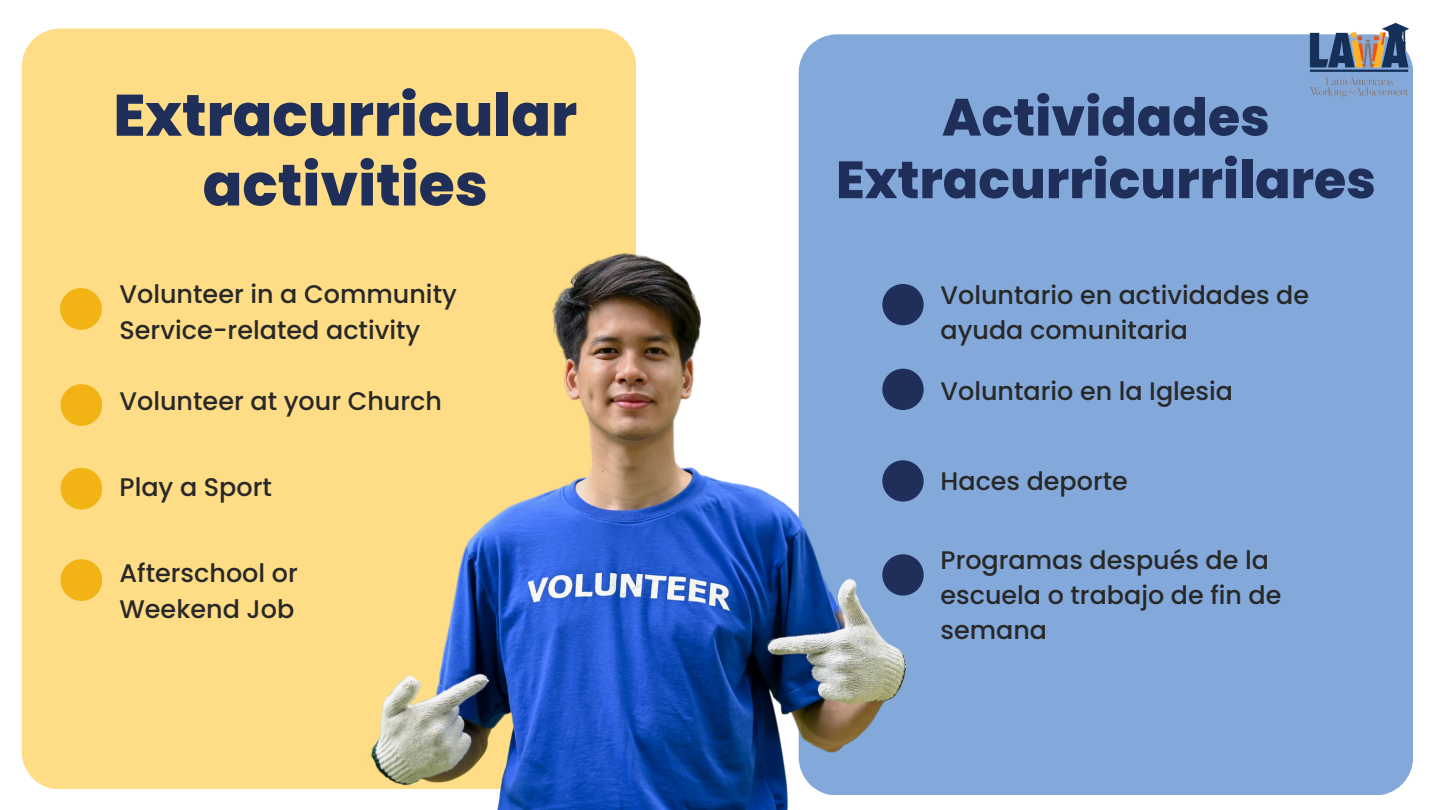
<style>
.page{position:relative;width:1440px;height:810px;background:#fff}
.page>*{position:absolute;margin:0;border:0;box-sizing:border-box;transform-origin:0 0}
.t1{font:800 58.4px/69.8px "Poppins";color:#202f5a;text-align:center}
.t2{font:800 52.2px/62.6px "Poppins";color:#202f5a;text-align:center}
.t3{font:500 25.5px/35.2px "Poppins";color:#292828}
.t4{font:500 25.4px/35.1px "Poppins";color:#292828}
</style>
<div class="page">
<div style="left:22px;top:29px;width:614px;height:760px;background:#fedd86"></div>
<div style="left:60px;top:288px;width:42px;height:42px;background:#f2b414;border-radius:50%"></div>
<div style="left:799px;top:34px;width:614px;height:761px;background:#83a9db"></div>
<div style="left:61px;top:384px;width:41px;height:42px;background:#f2b414;border-radius:50%"></div>
<div style="left:61px;top:468px;width:41px;height:42px;background:#f2b414;border-radius:50%"></div>
<div style="left:61px;top:559px;width:41px;height:42px;background:#f2b414;border-radius:50%"></div>
<img style="left:362px;top:220px;width:562px;height:590px">
<img style="left:1301px;top:22px;width:112px;height:83px">
<p class="t1" style="left:113px;top:80px;width:465px">Extracurricular activities</p>
<h1 class="t3" style="left:120px;top:277px;width:339px">Volunteer in a Community<br>Service-related activity</h1>
<p class="t3" style="left:120px;top:384px;width:324px">Volunteer at your Church</p>
<p class="t3" style="left:120px;top:470px;width:154px">Play a Sport</p>
<p class="t3" style="left:120px;top:556px;width:180px">Afterschool or<br>Weekend Job</p>
<p class="t2" style="left:836px;top:86px;width:541px">Actividades<br>Extracurricurrilares</p>
<h2 class="t4" style="left:941px;top:277px;width:370px">Voluntario en actividades de ayuda comunitaria</h2>
<p class="t4" style="left:941px;top:373px;width:294px">Voluntario en la Iglesia</p>
<p class="t4" style="left:941px;top:463px;width:189px">Haces deporte</p>
<p class="t4" style="left:941px;top:542px;width:342px">Programas después de la escuela o trabajo de fin de semana</p>
</div>
